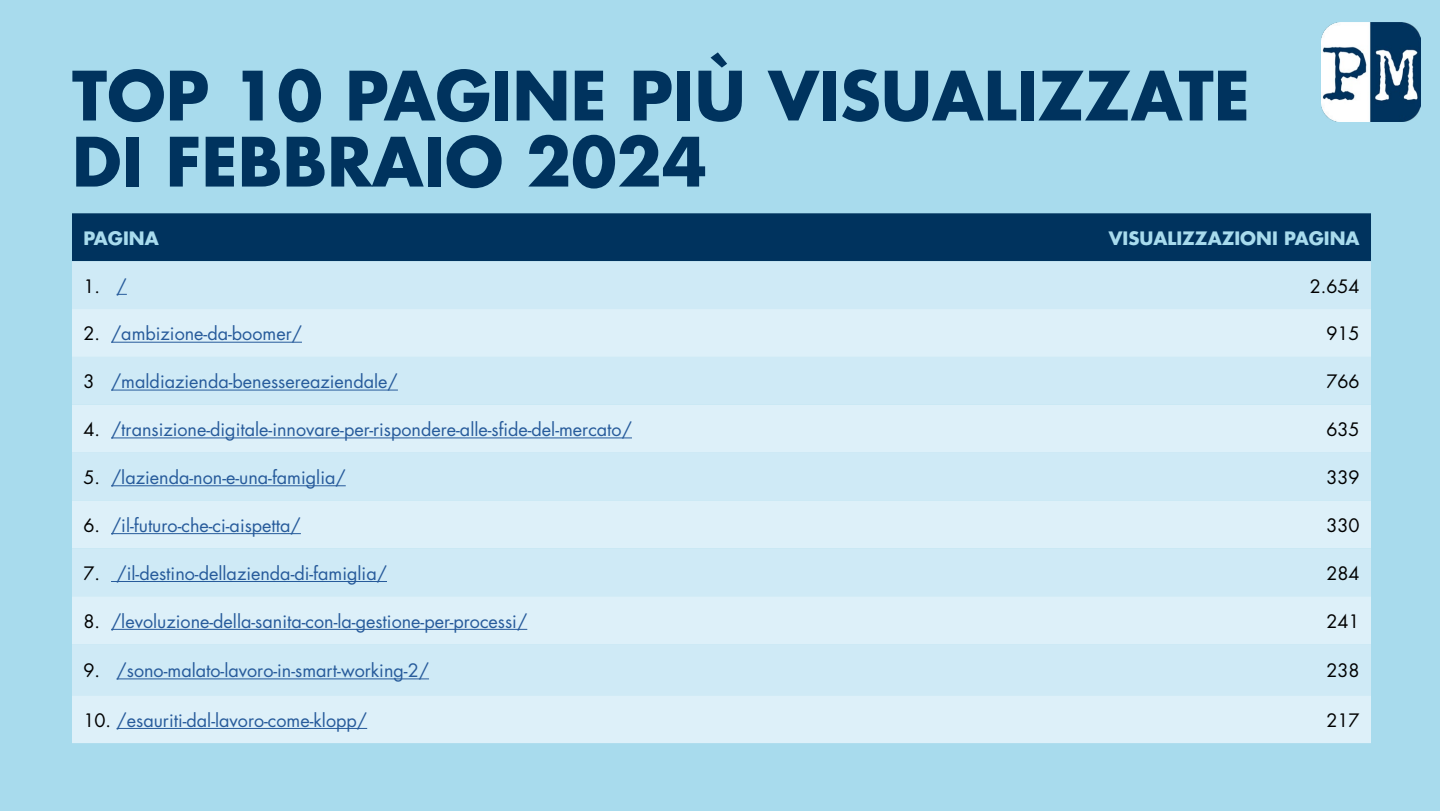
<style>
.page{position:relative;width:1440px;height:811px;background:#fff}
.page>*{position:absolute;margin:0;border:0;box-sizing:border-box;transform-origin:0 0}
.t1{font:700 66px/66px "Futura Std";color:#00335e}
.t2{font:18px "Futura Std";color:#275b9b}
.t3{font:18px "Futura Std";color:#000}
.t4{font:700 18px "Futura Std";color:#a8dbed}
.s1{color:#275b9b}
.s2{color:#000}
</style>
<div class="page">
<div style="left:0;top:0;width:1440px;height:810px;background:#a8dbed"></div>
<div style="left:72px;top:213px;width:1299px;height:48px;background:#00335e"></div>
<div style="left:72px;top:261px;width:1299px;height:48px;background:#cfeaf6"></div>
<svg style="left:72px;top:309px;width:1299px;height:433px;background:#d6ecf7"></svg>
<hr style="left:111px;top:341px;width:191px;height:1px;background:#275b9b">
<hr style="left:111px;top:389px;width:287px;height:1px;background:#275b9b">
<hr style="left:111px;top:437px;width:521px;height:1px;background:#275b9b">
<hr style="left:111px;top:485px;width:235px;height:1px;background:#275b9b">
<hr style="left:111px;top:533px;width:190px;height:1px;background:#275b9b">
<hr style="left:111px;top:580px;width:276px;height:1px;background:#275b9b">
<hr style="left:111px;top:628px;width:416px;height:1px;background:#275b9b">
<hr style="left:117px;top:678px;width:312px;height:1px;background:#275b9b">
<hr style="left:117px;top:727px;width:250px;height:1px;background:#275b9b">
<img style="left:1322px;top:23px;width:98px;height:98px">
<h1 class="t1" style="left:72px;top:62px;width:1180px">TOP 10 PAGINE PIÙ VISUALIZZATE<br>DI FEBBRAIO 2024</h1>
<p class="t4" style="left:83px;top:226px;width:77px">PAGINA</p>
<p class="t4" style="left:1109px;top:226px;width:252px">VISUALIZZAZIONI PAGINA</p>
<p class="t3" style="left:83px;top:274px;width:45px">1. <span class="s1">/</span></p>
<p class="t3" style="left:1310px;top:274px;width:51px">2.654</p>
<p class="t2" style="left:83px;top:322px;width:220px"><span class="s2">2.</span> /ambizione-da-boomer/</p>
<p class="t3" style="left:1326px;top:322px;width:35px">915</p>
<p class="t2" style="left:83px;top:370px;width:316px"><span class="s2">3</span> /maldiazienda-benessereaziendale/</p>
<p class="t3" style="left:1326px;top:370px;width:35px">766</p>
<p class="t2" style="left:83px;top:418px;width:550px"><span class="s2">4.</span> /transizione-digitale-innovare-per-rispondere-alle-sfide-del-mercato/</p>
<p class="t3" style="left:1326px;top:418px;width:35px">635</p>
<p class="t2" style="left:83px;top:465px;width:264px"><span class="s2">5.</span> /lazienda-non-e-una-famiglia/</p>
<p class="t3" style="left:1326px;top:465px;width:35px">339</p>
<p class="t2" style="left:83px;top:513px;width:219px"><span class="s2">6.</span> /il-futuro-che-ci-aispetta/</p>
<p class="t3" style="left:1326px;top:513px;width:35px">330</p>
<p class="t2" style="left:83px;top:561px;width:305px"><span class="s2">7.</span> /il-destino-dellazienda-di-famiglia/</p>
<p class="t3" style="left:1326px;top:561px;width:35px">284</p>
<p class="t2" style="left:83px;top:609px;width:445px"><span class="s2">8.</span> /levoluzione-della-sanita-con-la-gestione-per-processi/</p>
<p class="t3" style="left:1326px;top:609px;width:35px">241</p>
<p class="t2" style="left:83px;top:658px;width:347px"><span class="s2">9.</span> /sono-malato-lavoro-in-smart-working-2/</p>
<p class="t3" style="left:1326px;top:658px;width:35px">238</p>
<p class="t2" style="left:83px;top:708px;width:285px"><span class="s2">10.</span> /esauriti-dal-lavoro-come-klopp/</p>
<p class="t3" style="left:1326px;top:708px;width:35px">217</p>
</div>
